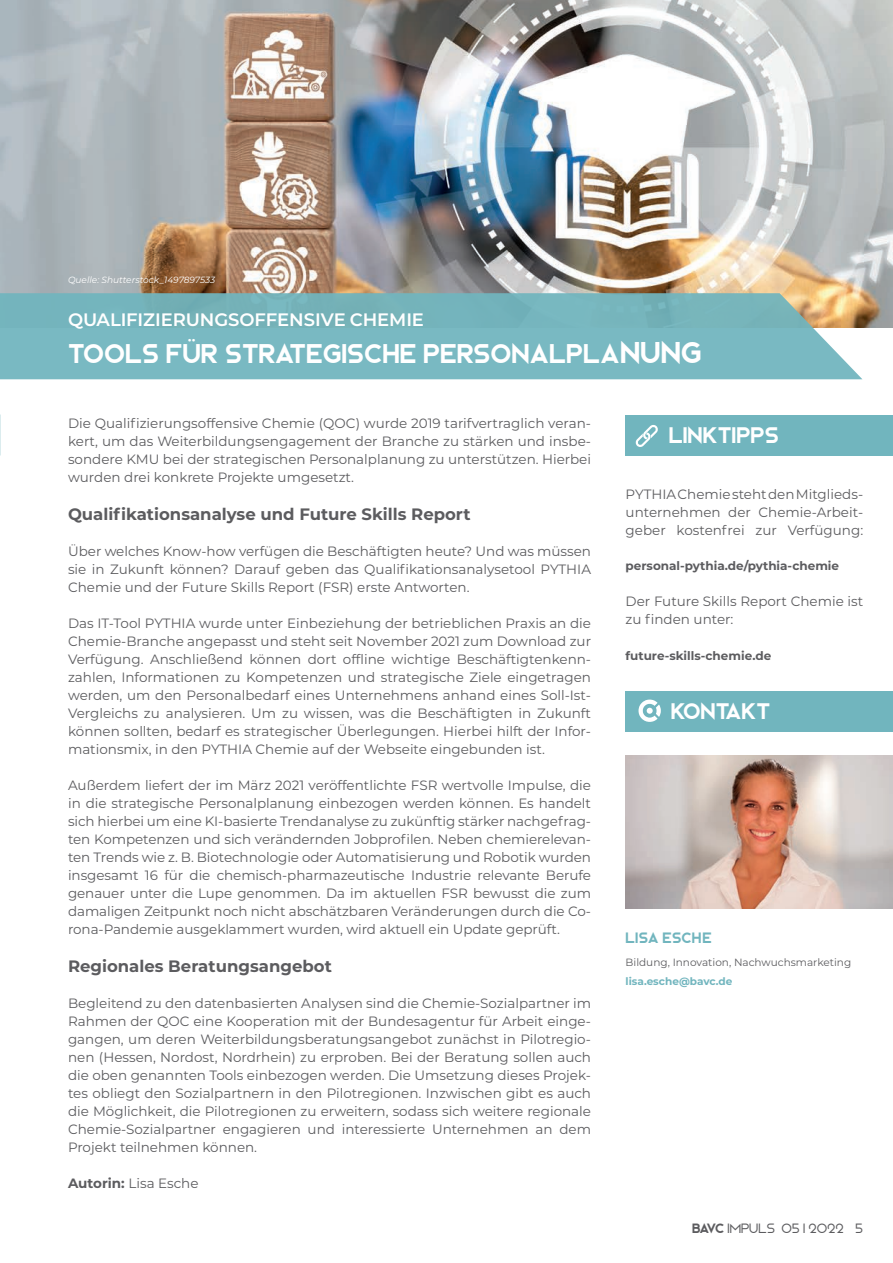
<style>
.page{position:relative;width:893px;height:1263px;background:#fff}
.page>*{position:absolute;margin:0;border:0;box-sizing:border-box;transform-origin:0 0}
.t1{font:27px "Bjorn";color:#fff}
.t2{font:22.5px "Bjorn";color:#fff}
.t3{font:600 18px "Montserrat";letter-spacing:-.005em;color:#fff}
.t4{font:700 16.5px "Montserrat";color:#5c5c5f}
.t5{font:15px "Bjorn";letter-spacing:.01em;color:#71b5be}
.t6{font:13.5px/18px "Montserrat";color:#5c5c5f;text-align:justify}
.t7{font:300 13.5px "Bjorn";color:#5c5c5f}
.t8{font:700 12px "Montserrat";color:#5c5c5f}
.t9{font:10.5px "Montserrat";color:#5c5c5f}
.t10{font:700 10.5px "Montserrat";color:#71b5be}
.t11{font:italic 9px "Montserrat";color:#fff}
.s1{font-size:30px}
.s2{font-weight:700}
.s3{font-weight:400}
</style>
<div class="page">
<img style="left:0;top:0;width:893px;height:327px">
<svg style="left:0;top:293px;width:862px;height:86px;background:#7db7bd"></svg>
<div style="left:626px;top:415px;width:267px;height:40px;background:#71b5be"></div>
<svg style="left:635px;top:425px;width:23px;height:22px"></svg>
<div style="left:626px;top:691px;width:267px;height:40px;background:#71b5be"></div>
<img style="left:626px;top:755px;width:267px;height:153px">
<svg style="left:638px;top:699px;width:23px;height:23px"></svg>
<p class="t11" style="left:68px;top:274px;width:149px">Quelle: Shutterstock_1497897533</p>
<h3 class="t3" style="left:68px;top:306px;width:357px">QUALIFIZIERUNGSOFFENSIVE CHEMIE</h3>
<h1 class="t1" style="left:68px;top:337px;width:635px">TOOLS FÜR STRATEGISCHE PERSONALPLA<span class="s1">NUNG</span></h1>
<p class="t6" style="left:68px;top:414px;width:525px">Die Qualifizierungsoffensive Chemie (QOC) wurde 2019 tarifvertraglich veran&shy;kert, um das Weiterbildungsengagement der Branche zu stärken und insbe&shy;sondere KMU bei der strategischen Personalplanung zu unterstützen. Hierbei wurden drei konkrete Projekte umgesetzt.</p>
<p class="t4" style="left:68px;top:502px;width:404px">Qualifikationsanalyse und Future Skills Report</p>
<p class="t6" style="left:68px;top:541px;width:525px">Über welches Know-how verfügen die Beschäftigten heute? Und was müssen sie in Zukunft können? Darauf geben das Qualifikationsanalysetool PYTHIA Chemie und der Future Skills Report (FSR) erste Antworten.</p>
<p class="t6" style="left:68px;top:613px;width:525px">Das IT-Tool PYTHIA wurde unter Einbeziehung der betrieblichen Praxis an die Chemie-Branche angepasst und steht seit November 2021 zum Download zur Verfügung. Anschließend können dort offline wichtige Beschäftigtenkenn&shy;zahlen, Informationen zu Kompetenzen und strategische Ziele eingetragen werden, um den Personalbedarf eines Unternehmens anhand eines Soll-Ist-Vergleichs zu analysieren. Um zu wissen, was die Beschäftigten in Zukunft können sollten, bedarf es strategischer Überlegungen. Hierbei hilft der Infor&shy;mationsmix, in den PYTHIA Chemie auf der Webseite eingebunden ist.</p>
<p class="t6" style="left:68px;top:775px;width:525px">Außerdem liefert der im März 2021 veröffentlichte FSR wertvolle Impulse, die in die strategische Personalplanung einbezogen werden können. Es handelt sich hierbei um eine KI-basierte Trendanalyse zu zukünftig stärker nachgefrag&shy;ten Kompetenzen und sich verändernden Jobprofilen. Neben chemierelevan&shy;ten Trends wie z. B. Biotechnologie oder Automatisierung und Robotik wurden insgesamt 16 für die chemisch-pharmazeutische Industrie relevante Berufe genauer unter die Lupe genommen. Da im aktuellen FSR bewusst die zum damaligen Zeitpunkt noch nicht abschätzbaren Veränderungen durch die Co&shy;rona-Pandemie ausgeklammert wurden, wird aktuell ein Update geprüft.</p>
<p class="t4" style="left:68px;top:954px;width:265px">Regionales Beratungsangebot</p>
<p class="t6" style="left:68px;top:993px;width:525px">Begleitend zu den datenbasierten Analysen sind die Chemie-Sozialpartner im Rahmen der QOC eine Kooperation mit der Bundesagentur für Arbeit einge&shy;gangen, um deren Weiterbildungsberatungsangebot zunächst in Pilotregio&shy;nen (Hessen, Nordost, Nordrhein) zu erproben. Bei der Beratung sollen auch die oben genannten Tools einbezogen werden. Die Umsetzung dieses Projek&shy;tes obliegt den Sozialpartnern in den Pilotregionen. Inzwischen gibt es auch die Möglichkeit, die Pilotregionen zu erweitern, sodass sich weitere regionale Chemie-Sozialpartner engagieren und interessierte Unternehmen an dem Projekt teilnehmen können.</p>
<p class="t6" style="left:68px;top:1173px;width:132px"><span class="s2">Autorin:</span> Lisa Esche</p>
<h2 class="t2" style="left:669px;top:422px;width:112px">LINKTIPPS</h2>
<p class="t6" style="left:626px;top:485px;width:239px">PYTHIA Chemie steht den Mitglieds&shy;unternehmen der Chemie-Arbeit&shy;geber kostenfrei zur Verfügung:</p>
<p class="t8" style="left:626px;top:557px;width:215px">personal-pythia.de/pythia-chemie</p>
<p class="t6" style="left:626px;top:591px;width:239px">Der Future Skills Report Chemie ist zu finden unter:</p>
<p class="t8" style="left:626px;top:647px;width:147px">future-skills-chemie.de</p>
<h2 class="t2" style="left:671px;top:698px;width:101px">KONTAKT</h2>
<p class="t5" style="left:626px;top:929px;width:87px">LISA ESCHE</p>
<p class="t9" style="left:626px;top:955px;width:227px">Bildung, Innovation, Nachwuchsmarketing</p>
<p class="t10" style="left:626px;top:974px;width:108px">lisa.esche@bavc.de</p>
<p class="t7" style="left:692px;top:1220px;width:172px"><span class="s3">BAVC</span> IMPULS 05 I 2022 5</p>
</div>
